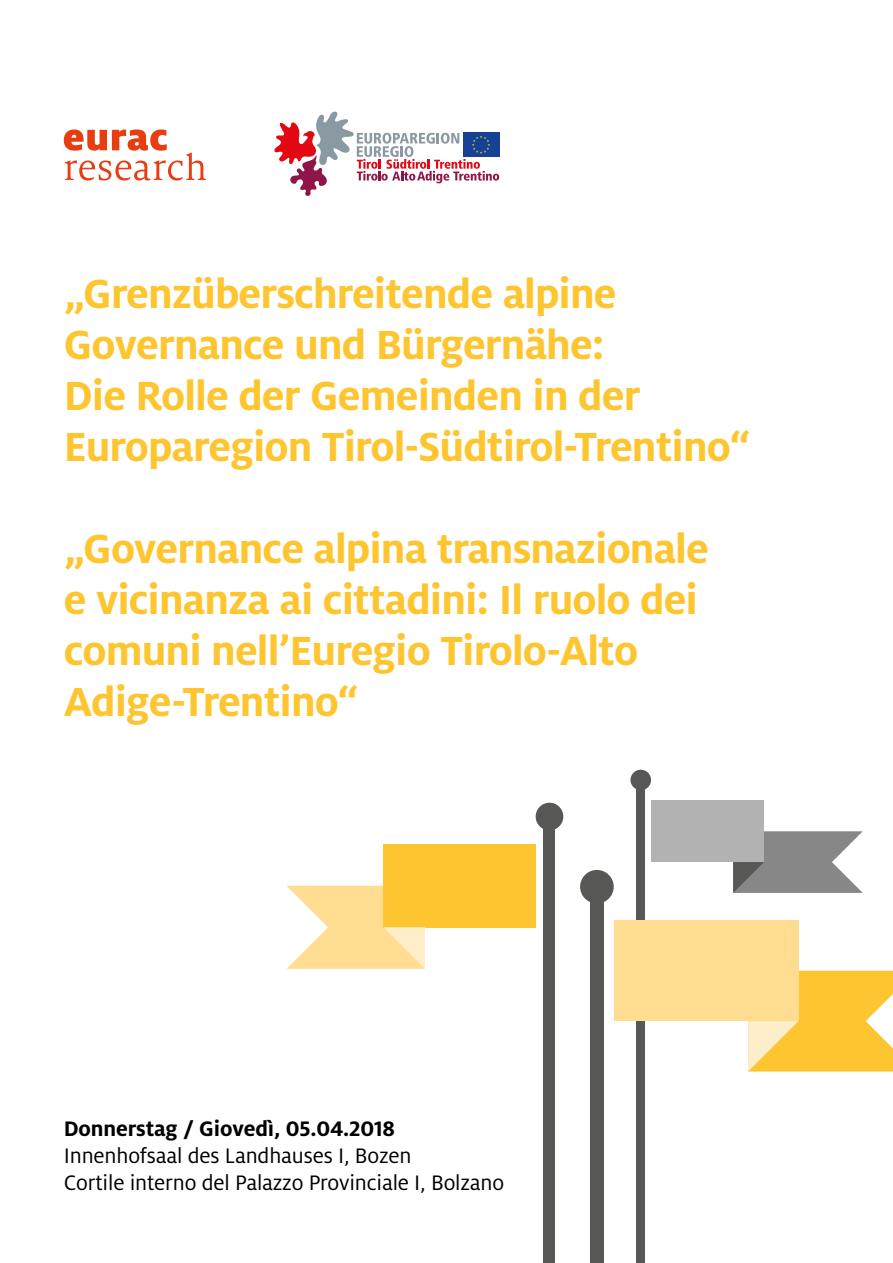
<style>
.page{position:relative;width:893px;height:1263px;background:#fff}
.page>*{position:absolute;margin:0;border:0;box-sizing:border-box;transform-origin:0 0}
.t1{font:700 45px/51px "Milo Pro";letter-spacing:-.02em;color:#fdc52f}
.t2{font:23.25px/27px "Milo Pro";letter-spacing:-.005em;color:#000}
.t3{font:700 23.25px "Milo Pro";letter-spacing:-.005em;color:#000}
</style>
<div class="page">
<svg style="left:64px;top:129px;width:142px;height:51px"></svg>
<svg style="left:274px;top:111px;width:225px;height:85px"></svg>
<div style="left:637px;top:780px;width:8px;height:483px;background:#575756"></div>
<div style="left:630px;top:770px;width:21px;height:20px;background:#575756;border-radius:50%"></div>
<div style="left:651px;top:800px;width:113px;height:62px;background:#b3b2b2"></div>
<svg style="left:733px;top:831px;width:130px;height:62px"></svg>
<div style="left:590px;top:887px;width:14px;height:376px;background:#575756"></div>
<div style="left:580px;top:870px;width:34px;height:33px;background:#575756;border-radius:50%"></div>
<div style="left:614px;top:920px;width:184px;height:101px;background:#ffdc90"></div>
<svg style="left:748px;top:971px;width:145px;height:100px"></svg>
<div style="left:544px;top:816px;width:11px;height:447px;background:#575756"></div>
<div style="left:536px;top:803px;width:27px;height:27px;background:#575756;border-radius:50%"></div>
<div style="left:383px;top:844px;width:153px;height:83px;background:#fdc52f"></div>
<svg style="left:287px;top:886px;width:138px;height:83px"></svg>
<p class="t1" style="left:64px;top:268px;width:688px">„Grenzüberschreitende alpine Governance und Bürgernähe:<br>Die Rolle der Gemeinden in der Europaregion Tirol-Südtirol-Trentino“</p>
<p class="t1" style="left:64px;top:523px;width:646px">„Governance alpina transnazionale e vicinanza ai cittadini: Il ruolo dei comuni nell’Euregio Tirolo-Alto<br>Adige-Trentino“</p>
<p class="t3" style="left:64px;top:1115px;width:333px">Donnerstag / Giovedì, 05.04.2018</p>
<p class="t2" style="left:64px;top:1142px;width:442px">Innenhofsaal des Landhauses I, Bozen<br>Cortile interno del Palazzo Provinciale I, Bolzano</p>
</div>
